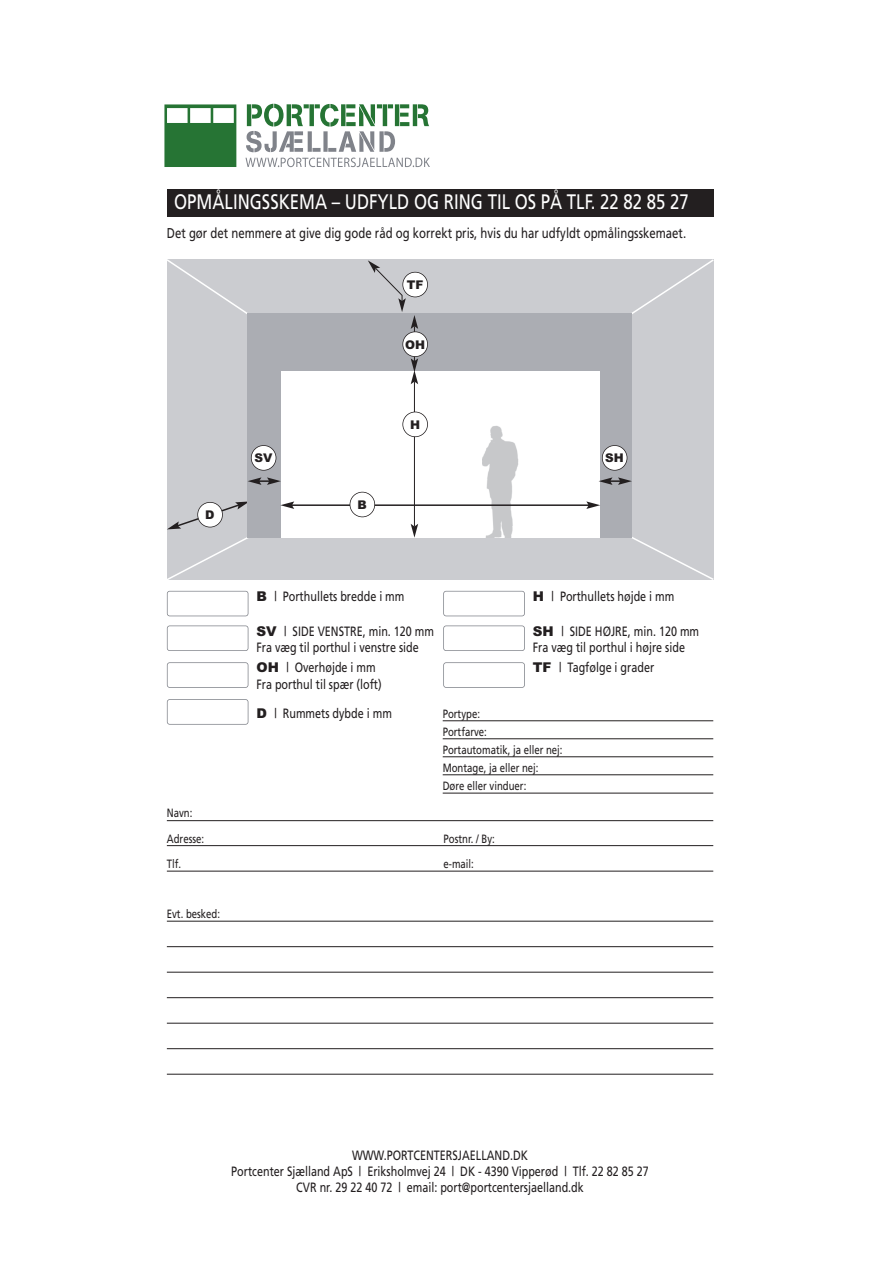
<style>
.page{position:relative;width:893px;height:1263px;background:#fff}
.page>*{position:absolute;margin:0;border:0;box-sizing:border-box;transform-origin:0 0}
.t1{font:21px "Frutiger";color:#fff;scale:.8 1}
.t2{font:14.25px "Frutiger";color:#231f20;scale:.8 1}
.t3{font:13.5px/16.2px "Frutiger";color:#231f20;scale:.8 1}
.t4{font:12px/18px "Frutiger";color:#231f20;scale:.8 1}
.t5{font:900 12px "Arial";color:#231f20}
.s1{font-family:"Arial";font-weight:900}
</style>
<div class="page">
<div style="left:167px;top:189px;width:546px;height:28px;background:#231f20"></div>
<svg style="left:246px;top:104px;width:183px;height:48px"></svg>
<svg style="left:245px;top:158px;width:185px;height:9px"></svg>
<svg style="left:164px;top:104px;width:72px;height:63px"></svg>
<div style="left:167px;top:259px;width:271px;height:177px;background:#cbccd0"></div>
<div style="left:438px;top:259px;width:276px;height:177px;background:#cbccd0"></div>
<div style="left:247px;top:313px;width:385px;height:225px;background:#abadb3"></div>
<div style="left:281px;top:371px;width:318px;height:167px;background:#fff"></div>
<img style="left:490px;top:426px;width:13px;height:10px">
<hr style="left:414px;top:382px;width:1px;height:144px;background:#231f20">
<hr style="left:414px;top:326px;width:1px;height:35px;background:#231f20">
<svg style="left:411px;top:358px;width:7px;height:26px"></svg>
<div style="left:403px;top:412px;width:25px;height:25px;background:#fff;border-radius:50%"></div>
<div style="left:402px;top:412px;width:26px;height:25px;border:2px solid #231f20;border-radius:50%"></div>
<svg style="left:167px;top:436px;width:547px;height:144px"></svg>
<div style="left:602px;top:445px;width:25px;height:25px;background:#fff;border-radius:50%"></div>
<div style="left:602px;top:445px;width:25px;height:26px;border:2px solid #231f20;border-radius:50%"></div>
<div style="left:403px;top:332px;width:25px;height:25px;background:#fff;border-radius:50%"></div>
<div style="left:402px;top:331px;width:26px;height:26px;border:2px solid #231f20;border-radius:50%"></div>
<div style="left:403px;top:272px;width:25px;height:25px;background:#fff;border-radius:50%"></div>
<div style="left:402px;top:272px;width:26px;height:25px;border:2px solid #231f20;border-radius:50%"></div>
<svg style="left:368px;top:260px;width:50px;height:69px"></svg>
<div style="left:167px;top:591px;width:81px;height:25px;border:2px solid #80838a;border-radius:3px"></div>
<div style="left:167px;top:699px;width:81px;height:26px;border:2px solid #80838a;border-radius:3px"></div>
<div style="left:167px;top:625px;width:81px;height:26px;border:2px solid #80838a;border-radius:3px"></div>
<div style="left:167px;top:662px;width:81px;height:26px;border:2px solid #80838a;border-radius:3px"></div>
<div style="left:443px;top:662px;width:82px;height:26px;border:2px solid #80838a;border-radius:3px"></div>
<div style="left:443px;top:625px;width:82px;height:26px;border:2px solid #80838a;border-radius:3px"></div>
<div style="left:443px;top:591px;width:82px;height:25px;border:2px solid #80838a;border-radius:3px"></div>
<hr style="left:167px;top:820px;width:546px;height:1px;background:#231f20">
<hr style="left:167px;top:845px;width:546px;height:1px;background:#231f20">
<hr style="left:167px;top:871px;width:546px;height:1px;background:#231f20">
<hr style="left:167px;top:921px;width:546px;height:1px;background:#231f20">
<hr style="left:167px;top:946px;width:546px;height:1px;background:#231f20">
<hr style="left:167px;top:972px;width:546px;height:1px;background:#231f20">
<hr style="left:167px;top:997px;width:546px;height:1px;background:#231f20">
<hr style="left:167px;top:1023px;width:546px;height:1px;background:#231f20">
<hr style="left:167px;top:1048px;width:546px;height:1px;background:#231f20">
<hr style="left:167px;top:1074px;width:546px;height:1px;background:#231f20">
<hr style="left:443px;top:720px;width:270px;height:1px;background:#231f20">
<hr style="left:443px;top:738px;width:270px;height:1px;background:#231f20">
<hr style="left:443px;top:756px;width:270px;height:1px;background:#231f20">
<hr style="left:443px;top:774px;width:270px;height:1px;background:#231f20">
<hr style="left:443px;top:793px;width:270px;height:1px;background:#231f20">
<h1 class="t1" style="left:174px;top:194px;width:645px">OPMÅLINGSSKEMA – UDFYLD OG RING TIL OS PÅ TLF. 22 82 85 27</h1>
<p class="t2" style="left:167px;top:227px;width:651px">Det gør det nemmere at give dig gode råd og korrekt pris, hvis du har udfyldt opmålingsskemaet.</p>
<p class="t5" style="left:407px;top:278px;width:18px">TF</p>
<p class="t5" style="left:405px;top:337px;width:21px">OH</p>
<p class="t5" style="left:410px;top:418px;width:11px">H</p>
<p class="t5" style="left:205px;top:508px;width:11px">D</p>
<p class="t4" style="left:167px;top:801px;width:48px;line-height:25.5px">Navn:<br>Adresse:</p>
<p class="t5" style="left:255px;top:451px;width:19px">SV</p>
<p class="t5" style="left:605px;top:451px;width:20px">SH</p>
<p class="t5" style="left:358px;top:498px;width:11px">B</p>
<p class="t3" style="left:256px;top:589px;width:187px"><span class="s1">B</span> | Porthullets bredde i mm</p>
<p class="t3" style="left:533px;top:589px;width:178px"><span class="s1">H</span> | Porthullets højde i mm</p>
<p class="t3" style="left:256px;top:624px;width:223px"><span class="s1">SV</span> | SIDE VENSTRE, min. 120 mm<br>Fra væg til porthul i venstre side</p>
<p class="t3" style="left:256px;top:661px;width:158px"><span class="s1">OH</span> | Overhøjde i mm<br>Fra porthul til spær (loft)</p>
<p class="t3" style="left:533px;top:661px;width:153px"><span class="s1">TF</span> | Tagfølge i grader</p>
<p class="t3" style="left:533px;top:624px;width:209px"><span class="s1">SH</span> | SIDE HØJRE, min. 120 mm<br>Fra væg til porthul i højre side</p>
<p class="t3" style="left:256px;top:706px;width:171px"><span class="s1">D</span> | Rummets dybde i mm</p>
<p class="t4" style="left:443px;top:706px;width:151px">Portype:<br>Portfarve:<br>Portautomatik, ja eller nej:<br>Montage, ja eller nej:<br>Døre eller vinduer:</p>
<p class="t4" style="left:444px;top:830px;width:66px">Postnr. / By:</p>
<p class="t4" style="left:167px;top:856px;width:19px">Tlf.</p>
<p class="t4" style="left:444px;top:856px;width:39px">e-mail:</p>
<p class="t4" style="left:167px;top:905px;width:68px">Evt. besked:</p>
<p class="t3" style="left:231px;top:1148px;width:523px;text-align:center">WWW.PORTCENTERSJAELLAND.DK<br>Portcenter Sjælland ApS | Eriksholmvej 24 | DK - 4390 Vipperød | Tlf. 22 82 85 27<br>CVR nr. 29 22 40 72 | email: port@portcentersjaelland.dk</p>
</div>
